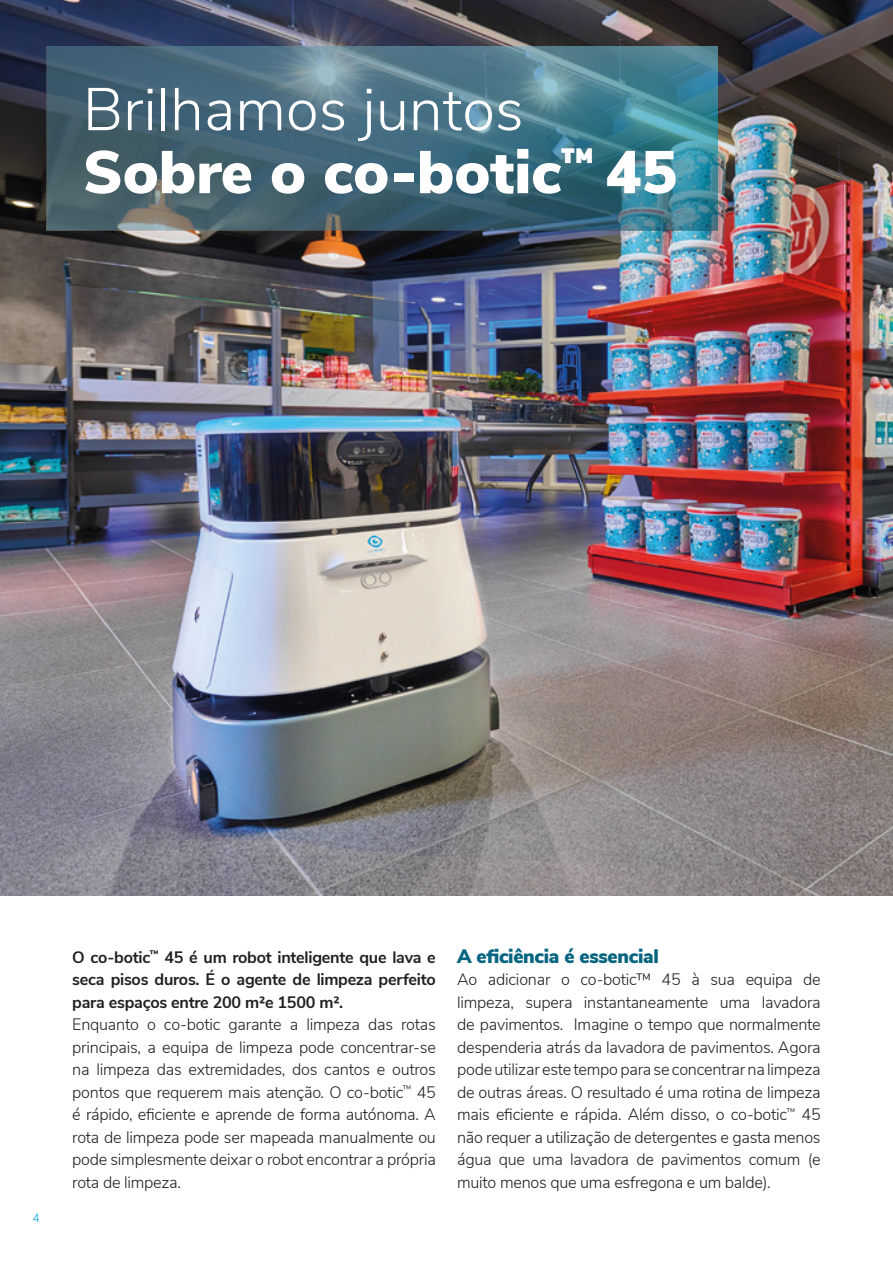
<style>
.page{position:relative;width:893px;height:1263px;background:#fff}
.page>*{position:absolute;margin:0;border:0;box-sizing:border-box;transform-origin:0 0}
.t1{font:900 60px/63px "Nunito Sans";color:#fff}
.t2{font:900 19.5px "Nunito Sans";letter-spacing:-.015em;color:#056580}
.t3{font:300 16.5px/22.5px "Nunito Sans";letter-spacing:-.015em;color:#231f20;text-align:justify}
.t4{font:700 16.5px/22.5px "Nunito Sans";letter-spacing:-.015em;color:#231f20;text-align:justify}
.p_caption-right{font:300 12px "Nunito Sans";color:#00a4cd}
.s1{font-weight:300}
</style>
<div class="page">
<img style="left:0;top:0;width:893px;height:895px">
<svg style="left:47px;top:47px;width:670px;height:183px;background:#466f7f"></svg>
<p class="t1" style="left:83px;top:76px;width:596px"><span class="s1">Brilhamos juntos<br></span>Sobre o co-botic<sup>™</sup> 45</p>
<p class="p_caption-right" style="left:33px;top:1209px;width:9px">4</p>
<p class="t4" style="left:72px;top:945px;width:365px">O co-botic<sup>™</sup> 45 é um robot inteligente que lava e seca pisos duros. É o agente de limpeza perfeito para espaços entre 200 m2e 1500 m2.</p>
<p class="t3" style="left:72px;top:1012px;width:365px">Enquanto o co-botic garante a limpeza das rotas principais, a equipa de limpeza pode concentrar-se na limpeza das extremidades, dos cantos e outros pontos que requerem mais atenção. O co-botic<sup>™</sup> 45 é rápido, eficiente e aprende de forma autónoma. A rota de limpeza pode ser mapeada manualmente ou pode simplesmente deixar o robot encontrar a própria rota de limpeza.</p>
<p class="t2" style="left:457px;top:941px;width:203px">A eficiência é essencial</p>
<p class="t3" style="left:457px;top:967px;width:365px">Ao adicionar o co-botic™ 45 à sua equipa de limpeza, supera instantaneamente uma lavadora de pavimentos. Imagine o tempo que normalmente despenderia atrás da lavadora de pavimentos. Agora pode utilizar este tempo para se concentrar na limpeza de outras áreas. O resultado é uma rotina de limpeza mais eficiente e rápida. Além disso, o co-botic<sup>™</sup> 45 não requer a utilização de detergentes e gasta menos água que uma lavadora de pavimentos comum (e muito menos que uma esfregona e um balde).</p>
</div>
